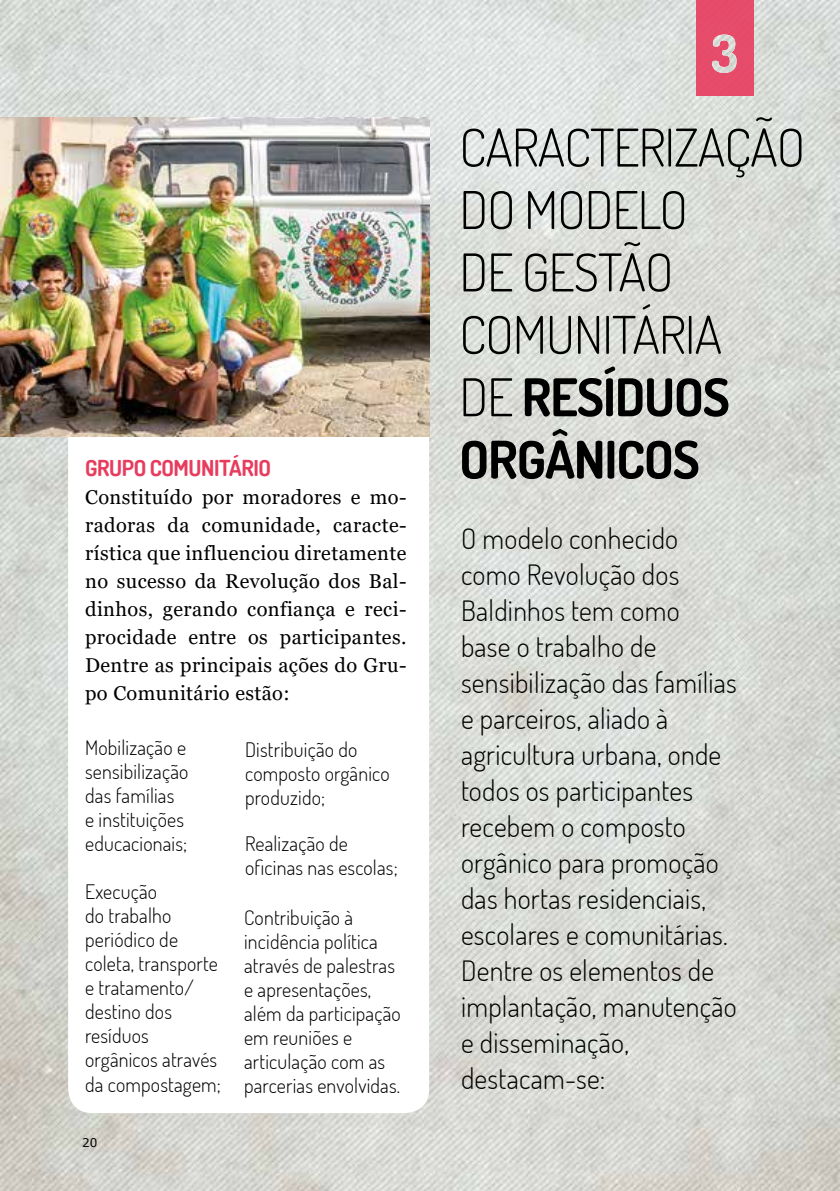
<style>
.page{position:relative;width:840px;height:1191px;background:#fff}
.page>*{position:absolute;margin:0;border:0;box-sizing:border-box;transform-origin:0 0}
.t1{font:300 52px/62.4px "Dosis";letter-spacing:-.02em;color:#000}
.t2{font:700 52px "Dosis";letter-spacing:-.02em;color:#000}
.t3{font:300 28px/36px "Dosis";letter-spacing:.01em;color:#000}
.t4{font:700 22px "Dosis";letter-spacing:-.02em;color:#e83c5e}
.t5{font:300 20px/24px "Dosis";letter-spacing:.01em;color:#000}
.t6{font:20px/28px "Georgia";letter-spacing:.02em;color:#000;text-align:justify}
.t7{font:12px "Verdana";color:#000}
.s1{font-weight:700}
</style>
<div class="page">
<img style="left:0;top:0;width:839px;height:1191px">
<div style="left:68px;top:139px;width:361px;height:974px;background:#fff;border-radius:24px"></div>
<img style="left:0;top:118px;width:429px;height:319px">
<div style="left:695px;top:0;width:58px;height:95px;background:#e64c6a"></div>
<img style="left:712px;top:35px;width:24px;height:38px">
<p class="t4" style="left:85px;top:454px;width:187px">GRUPO COMUNITÁRIO</p>
<p class="t6" style="left:85px;top:484px;width:323px">Constituído por moradores e mo&shy;radoras da comunidade, caracte&shy;rística que influenciou diretamente no sucesso da Revolução dos Bal&shy;dinhos, gerando confiança e reci&shy;procidade entre os participantes.<br>Dentre as principais ações do Gru&shy;po Comunitário estão:</p>
<p class="t5" style="left:85px;top:734px;width:105px">Mobilização e sensibilização das famílias<br>e instituições educacionais;</p>
<p class="t5" style="left:85px;top:879px;width:137px">Execução<br>do trabalho periódico de coleta, transporte e tratamento/ destino dos resíduos orgânicos através da compostagem;</p>
<p class="t5" style="left:245px;top:736px;width:146px">Distribuição do composto orgânico produzido;</p>
<p class="t5" style="left:245px;top:831px;width:154px">Realização de oficinas nas escolas;</p>
<p class="t5" style="left:244px;top:905px;width:158px">Contribuição à incidência política através de palestras e apresentações, além da participação em reuniões e articulação com as parcerias envolvidas.</p>
<p class="t7" style="left:82px;top:1134px;width:17px">20</p>
<h1 class="t1" style="left:459px;top:115px;width:347px">CARACTERIZAÇÃO<br>DO MODELO<br>DE GESTÃO<br>COMUNITÁRIA<br>DE <span class="s1">RESÍDUOS</span></h1>
<h1 class="t2" style="left:459px;top:426px;width:242px">ORGÂNICOS</h1>
<p class="t3" style="left:460px;top:520px;width:277px">O modelo conhecido como Revolução dos<br>Baldinhos tem como<br>base o trabalho de sensibilização das famílias e parceiros, aliado à agricultura urbana, onde todos os participantes recebem o composto orgânico para promoção das hortas residenciais, escolares e comunitárias.<br>Dentre os elementos de implantação, manutenção e disseminação, destacam-se:</p>
</div>
